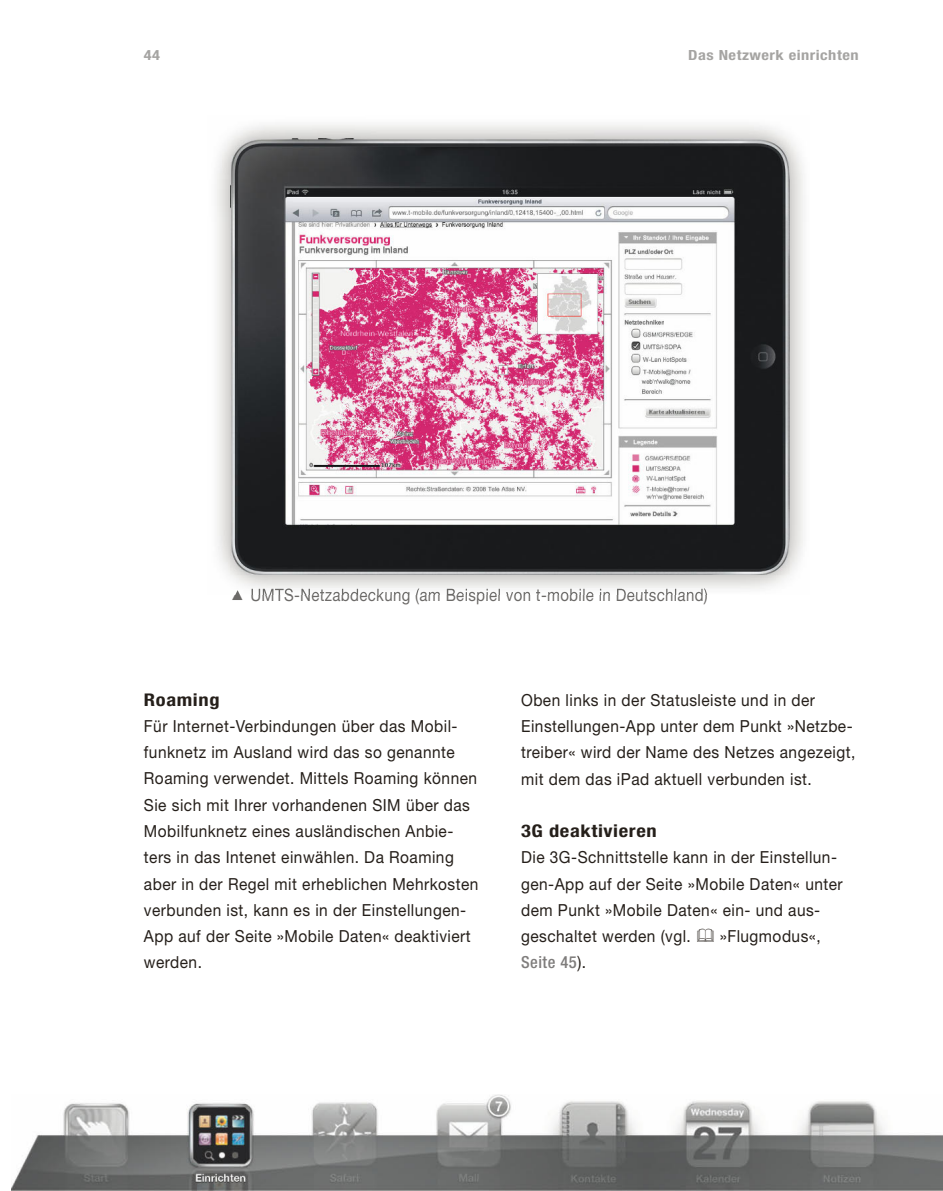
<style>
.page{position:relative;width:943px;height:1191px;background:#fff}
.page>*{position:absolute;margin:0;border:0;box-sizing:border-box;transform-origin:0 0}
.t1{font:700 condensed 17.5px "Helvetica Neue LT Std";letter-spacing:.03em;color:#251f1a;scale:1.17 1}
.t2{font:16.62px/26.2px "Helvetica Neue LT Std";letter-spacing:.03em;color:#251f1a;scale:.93 1}
.t3{font:16.62px "Helvetica Neue LT Std";letter-spacing:.025em;color:#6c6a68;scale:.9 1}
.t4{font:500 condensed 16.62px "Helvetica Neue LT Std";letter-spacing:.03em;color:#7f7d7c}
.t5{font:700 condensed 14px "Helvetica Neue LT Std";letter-spacing:.03em;color:#a5a4a2;scale:1.17 1}
.s1{font-weight:400;font-stretch:normal;color:#251f1a}
</style>
<div class="page">
<img style="left:12px;top:1094px;width:931px;height:97px">
<img style="left:750px;top:174px;width:57px;height:415px">
<img style="left:251px;top:588px;width:456px;height:6px">
<img style="left:230px;top:138px;width:559px;height:436px">
<svg style="left:235px;top:590px;width:5px;height:5px"></svg>
<p class="t5" style="left:144px;top:46px;width:15px">44</p>
<p class="t5" style="left:688px;top:46px;width:147px">Das Netzwerk einrichten</p>
<p class="t3" style="left:250px;top:585px;width:509px">UMTS-Netzabdeckung (am Beispiel von t-mobile in Deutschland)</p>
<p class="t1" style="left:144px;top:689px;width:66px">Roaming</p>
<p class="t2" style="left:144px;top:712px;width:361px">Für Internet-Verbindungen über das Mobil&shy;funknetz im Ausland wird das so genannte Roaming verwendet. Mittels Roaming können Sie sich mit Ihrer vorhandenen SIM über das Mobilfunknetz eines ausländischen Anbie&shy;ters in das Intenet einwählen. Da Roaming aber in der Regel mit erheblichen Mehrkosten verbunden ist, kann es in der Einstellungen-App auf der Seite »Mobile Daten« deaktiviert werden.</p>
<p class="t2" style="left:521px;top:686px;width:361px">Oben links in der Statusleiste und in der Einstellungen-App unter dem Punkt »Netzbe&shy;treiber« wird der Name des Netzes angezeigt, mit dem das iPad aktuell verbunden ist.</p>
<p class="t1" style="left:521px;top:820px;width:117px">3G deaktivieren</p>
<p class="t2" style="left:521px;top:844px;width:347px">Die 3G-Schnittstelle kann in der Einstellun&shy;gen-App auf der Seite »Mobile Daten« unter dem Punkt »Mobile Daten« ein- und aus&shy;geschaltet werden (vgl.</p>
<p class="t2" style="left:719px;top:922px;width:110px">»Flugmodus«,</p>
<p class="t4" style="left:521px;top:952px;width:67px">Seite 45<span class="s1">).</span></p>
</div>
